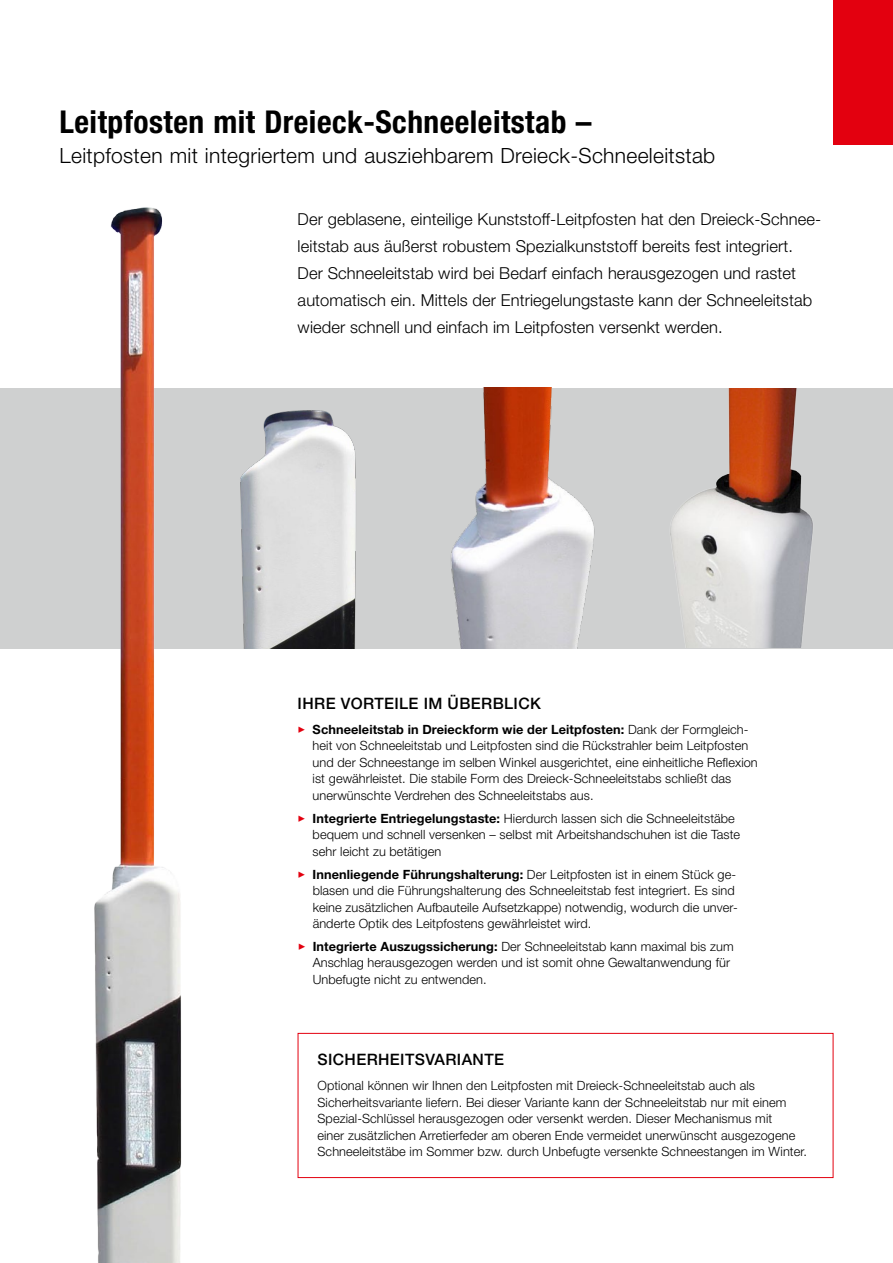
<style>
.page{position:relative;width:893px;height:1263px;background:#fff}
.page>*{position:absolute;margin:0;border:0;box-sizing:border-box;transform-origin:0 0}
.t1{font:700 condensed 31.5px "Helvetica Neue";letter-spacing:.015em;color:#000}
.t2{font:300 21px "Helvetica Neue";letter-spacing:.015em;color:#000}
.t3{font:300 16.5px/27px "Helvetica Neue";letter-spacing:.005em;color:#000}
.t4{font:500 15.75px "Helvetica Neue";letter-spacing:.025em;color:#000}
.t5{font:300 12.75px/16.5px "Helvetica Neue";letter-spacing:.005em;color:#000}
.s1{color:#e3000f}
.s2{font-weight:700}
</style>
<div class="page">
<div style="left:0;top:388px;width:893px;height:260px;background:#cfd0d0"></div>
<div style="left:833px;top:0;width:60px;height:145px;background:#e3000f"></div>
<img style="left:52px;top:207px;width:184px;height:1056px">
<img style="left:223px;top:386px;width:133px;height:262px">
<img style="left:451px;top:388px;width:144px;height:260px">
<img style="left:670px;top:388px;width:143px;height:259px">
<div style="left:298px;top:1033px;width:535px;height:145px;border:1px solid #e3000f"></div>
<h1 class="t1" style="left:60px;top:103px;width:533px">Leitpfosten mit Dreieck-Schneeleitstab –</h1>
<h2 class="t2" style="left:60px;top:143px;width:657px">Leitpfosten mit integriertem und ausziehbarem Dreieck-Schneeleitstab</h2>
<p class="t3" style="left:298px;top:205px;width:525px">Der geblasene, einteilige Kunststoff-Leitpfosten hat den Dreieck-Schnee&shy;leitstab aus äußerst robustem Spezialkunststoff bereits fest integriert.<br>Der Schneeleitstab wird bei Bedarf einfach herausgezogen und rastet automatisch ein. Mittels der Entriegelungstaste kann der Schneeleitstab wieder schnell und einfach im Leitpfosten versenkt werden.</p>
<p class="t4" style="left:298px;top:694px;width:245px">IH RE VORTEILE IM ÜBERBLICK</p>
<p class="t5" style="left:313px;top:721px;width:447px;text-indent:-15px"><span class="s1">✓</span> <span class="s2">Schneeleitstab in Dreieckform wie der Leitpfosten:</span> Dank der Formgleich&shy;heit von Schneeleitstab und Leitpfosten sind die Rückstrahler beim Leitpfosten und der Schneestange im selben Winkel ausgerichtet, eine einheitliche Reflexion ist gewährleistet. Die stabile Form des Dreieck-Schneeleitstabs schließt das unerwünschte Verdrehen des Schneeleitstabs aus.</p>
<p class="t5" style="left:313px;top:809px;width:429px;text-indent:-15px"><span class="s1">✓</span> <span class="s2">Integrierte Entriegelungstaste:</span> Hierdurch lassen sich die Schneeleitstäbe bequem und schnell versenken – selbst mit Arbeitshandschuhen ist die Taste sehr leicht zu betätigen</p>
<p class="t5" style="left:313px;top:865px;width:425px;text-indent:-15px"><span class="s1">✓</span> <span class="s2">Innenliegende Führungshalterung:</span> Der Leitpfosten ist in einem Stück ge&shy;blasen und die Führungshalterung des Schneeleitstab fest integriert. Es sind keine zusätzlichen Aufbauteile Aufsetzkappe) notwendig, wodurch die unver&shy;änderte Optik des Leitpfostens gewährleistet wird.</p>
<p class="t5" style="left:313px;top:938px;width:422px;text-indent:-15px"><span class="s1">✓</span> <span class="s2">Integrierte Auszugssicherung:</span> Der Schneeleitstab kann maximal bis zum<br>Anschlag herausgezogen werden und ist somit ohne Gewaltanwendung für<br>Unbefugte nicht zu entwenden.</p>
<p class="t4" style="left:317px;top:1050px;width:188px">SICHERHEITSVARIANTE</p>
<p class="t5" style="left:317px;top:1077px;width:491px">Optional können wir Ihnen den Leitpfosten mit Dreieck-Schneeleitstab auch als Sicherheitsvariante liefern. Bei dieser Variante kann der Schneeleitstab nur mit einem Spezial-Schlüssel herausgezogen oder versenkt werden. Dieser Mechanismus mit<br>einer zusätzlichen Arretierfeder am oberen Ende vermeidet unerwünscht ausgezogene Schneeleitstäbe im Sommer bzw. durch Unbefugte versenkte Schneestangen im Winter.</p>
</div>
